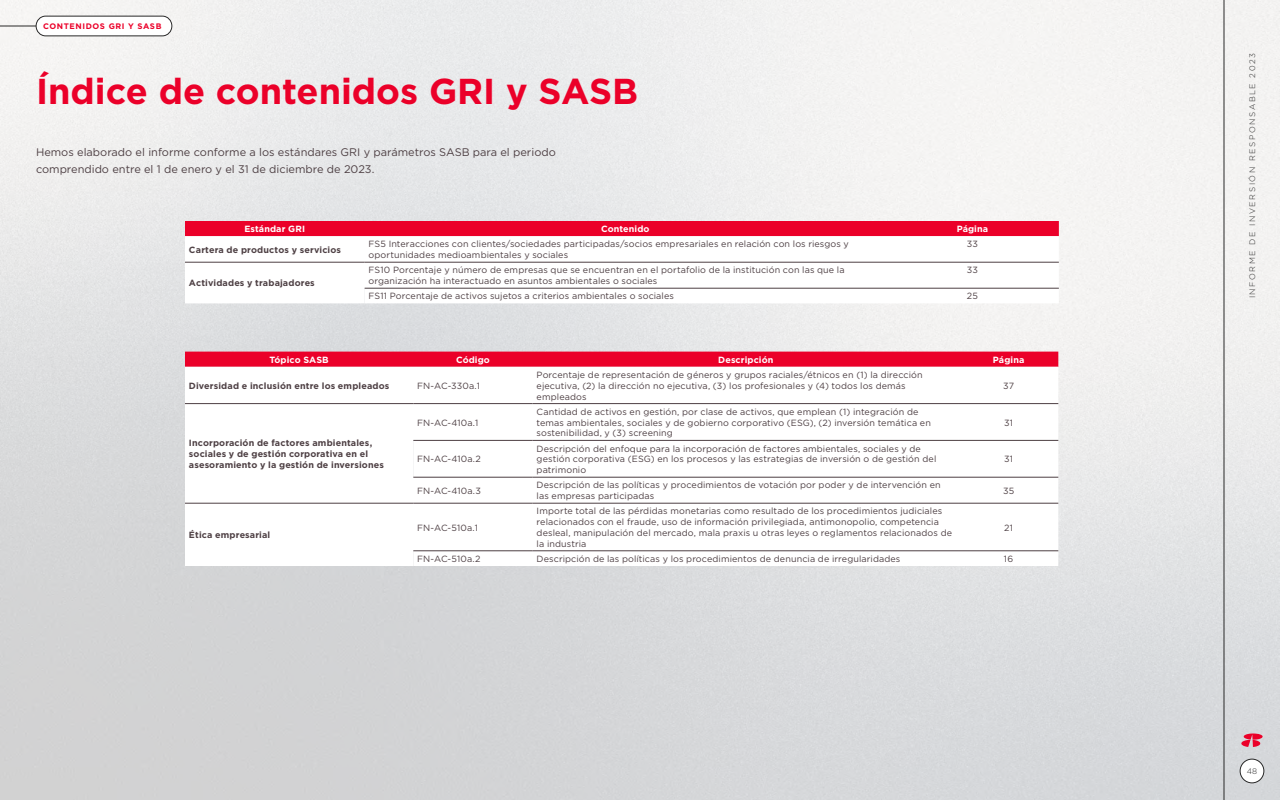
<style>
.page{position:relative;width:1280px;height:800px;background:#fff}
.page>*{position:absolute;margin:0;border:0;box-sizing:border-box;transform-origin:0 0}
.t1{font:700 36px "Gotham";color:#eb0029}
.t2{font:11px/17px "Gotham";color:#4e4044}
.t3{font:9px/10.8px "Gotham";letter-spacing:.01em;color:#4e4044}
.t4{font:700 9px/10.8px "Gotham";letter-spacing:.015em;color:#4e4044}
.t5{font:700 9px "Gotham";letter-spacing:.01em;color:#fff}
.t6{font:300 8px "Gotham";letter-spacing:.2em;color:#282828}
.t7{font:700 8px "Gotham";letter-spacing:.075em;color:#eb0029}
</style>
<div class="page">
<img style="left:0;top:0;width:1280px;height:800px">
<div style="left:1240px;top:759px;width:24px;height:24px;background:#fff;border-radius:50%"></div>
<div style="left:1240px;top:759px;width:24px;height:24px;border:1px solid #282828;border-radius:50%"></div>
<hr style="left:1224px;top:0;width:1px;height:800px;background:#282828">
<svg style="left:1241px;top:733px;width:22px;height:14px"></svg>
<hr style="left:0;top:26px;width:36px;height:1px;background:#282828">
<div style="left:36px;top:16px;width:136px;height:20px;background:#fff;border-radius:10px"></div>
<div style="left:36px;top:16px;width:136px;height:20px;border:1px solid #292929;border-radius:10px"></div>
<div style="left:185px;top:221px;width:874px;height:15px;background:#eb0029"></div>
<svg style="left:185px;top:236px;width:874px;height:67px"></svg>
<svg style="left:365px;top:289px;width:694px;height:14px"></svg>
<hr style="left:185px;top:262px;width:180px;height:1px;background:#4e4044">
<hr style="left:365px;top:262px;width:521px;height:1px;background:#4e4044">
<hr style="left:886px;top:262px;width:173px;height:1px;background:#4e4044">
<hr style="left:365px;top:288px;width:521px;height:1px;background:#4e4044">
<hr style="left:886px;top:288px;width:173px;height:1px;background:#4e4044">
<div style="left:185px;top:352px;width:873px;height:15px;background:#eb0029"></div>
<svg style="left:185px;top:367px;width:873px;height:199px"></svg>
<svg style="left:413px;top:441px;width:645px;height:125px"></svg>
<hr style="left:185px;top:403px;width:228px;height:1px;background:#4e4044">
<hr style="left:413px;top:403px;width:120px;height:1px;background:#4e4044">
<hr style="left:533px;top:403px;width:426px;height:1px;background:#4e4044">
<hr style="left:959px;top:403px;width:99px;height:1px;background:#4e4044">
<hr style="left:413px;top:440px;width:120px;height:1px;background:#4e4044">
<hr style="left:533px;top:440px;width:426px;height:1px;background:#4e4044">
<hr style="left:959px;top:440px;width:99px;height:1px;background:#4e4044">
<hr style="left:413px;top:477px;width:120px;height:1px;background:#4e4044">
<hr style="left:533px;top:477px;width:426px;height:1px;background:#4e4044">
<hr style="left:959px;top:477px;width:99px;height:1px;background:#4e4044">
<hr style="left:185px;top:503px;width:228px;height:1px;background:#4e4044">
<hr style="left:413px;top:503px;width:120px;height:1px;background:#4e4044">
<hr style="left:533px;top:503px;width:426px;height:1px;background:#4e4044">
<hr style="left:959px;top:503px;width:99px;height:1px;background:#4e4044">
<hr style="left:413px;top:551px;width:120px;height:1px;background:#4e4044">
<hr style="left:533px;top:551px;width:426px;height:1px;background:#4e4044">
<hr style="left:959px;top:551px;width:99px;height:1px;background:#4e4044">
<p class="t7" style="left:43px;top:21px;width:120px">CONTENIDOS GRI Y SASB</p>
<h1 class="t1" style="left:36px;top:67px;width:604px">Índice de contenidos GRI y SASB</h1>
<p class="t2" style="left:36px;top:143px;width:521px">Hemos elaborado el informe conforme a los estándares GRI y parámetros SASB para el periodo comprendido entre el 1 de enero y el 31 de diciembre de 2023.</p>
<p class="t5" style="left:245px;top:223px;width:62px">Estándar GRI</p>
<p class="t5" style="left:601px;top:223px;width:50px">Contenido</p>
<p class="t5" style="left:957px;top:223px;width:33px">Página</p>
<p class="t4" style="left:189px;top:244px;width:154px">Cartera de productos y servicios</p>
<p class="t3" style="left:369px;top:239px;width:482px">FS5 Interacciones con clientes/sociedades participadas/socios empresariales en relación con los riesgos y oportunidades medioambientales y sociales</p>
<p class="t3" style="left:967px;top:239px;width:13px">33</p>
<p class="t4" style="left:189px;top:278px;width:127px">Actividades y trabajadores</p>
<p class="t3" style="left:369px;top:265px;width:478px">FS10 Porcentaje y número de empresas que se encuentran en el portafolio de la institución con las que la organización ha interactuado en asuntos ambientales o sociales</p>
<p class="t3" style="left:967px;top:265px;width:13px">33</p>
<p class="t3" style="left:369px;top:291px;width:307px">FS11 Porcentaje de activos sujetos a criterios ambientales o sociales</p>
<p class="t3" style="left:967px;top:291px;width:13px">25</p>
<p class="t5" style="left:270px;top:354px;width:61px">Tópico SASB</p>
<p class="t5" style="left:456px;top:354px;width:35px">Código</p>
<p class="t5" style="left:718px;top:354px;width:57px">Descripción</p>
<p class="t5" style="left:993px;top:354px;width:33px">Página</p>
<p class="t4" style="left:189px;top:380px;width:202px">Diversidad e inclusión entre los empleados</p>
<p class="t3" style="left:417px;top:380px;width:64px">FN-AC-330a.1</p>
<p class="t3" style="left:537px;top:369px;width:387px">Porcentaje de representación de géneros y grupos raciales/étnicos en (1) la dirección ejecutiva, (2) la dirección no ejecutiva, (3) los profesionales y (4) todos los demás empleados</p>
<p class="t3" style="left:1003px;top:380px;width:12px">37</p>
<p class="t4" style="left:189px;top:438px;width:197px">Incorporación de factores ambientales, sociales y de gestión corporativa en el asesoramiento y la gestión de inversiones</p>
<p class="t3" style="left:417px;top:417px;width:63px">FN-AC-410a.1</p>
<p class="t3" style="left:537px;top:406px;width:396px">Cantidad de activos en gestión, por clase de activos, que emplean (1) integración de temas ambientales, sociales y de gobierno corporativo (ESG), (2) inversión temática en sostenibilidad, y (3) screening</p>
<p class="t3" style="left:1004px;top:417px;width:10px">31</p>
<p class="t3" style="left:417px;top:454px;width:65px">FN-AC-410a.2</p>
<p class="t3" style="left:537px;top:443px;width:401px">Descripción del enfoque para la incorporación de factores ambientales, sociales y de gestión corporativa (ESG) en los procesos y las estrategias de inversión o de gestión del patrimonio</p>
<p class="t3" style="left:1004px;top:454px;width:10px">31</p>
<p class="t3" style="left:417px;top:485px;width:65px">FN-AC-410a.3</p>
<p class="t3" style="left:537px;top:480px;width:406px">Descripción de las políticas y procedimientos de votación por poder y de intervención en las empresas participadas</p>
<p class="t3" style="left:1003px;top:485px;width:13px">35</p>
<p class="t4" style="left:189px;top:530px;width:83px">Ética empresarial</p>
<p class="t3" style="left:417px;top:522px;width:62px">FN-AC-510a.1</p>
<p class="t3" style="left:537px;top:506px;width:417px">Importe total de las pérdidas monetarias como resultado de los procedimientos judiciales relacionados con el fraude, uso de información privilegiada, antimonopolio, competencia desleal, manipulación del mercado, mala praxis u otras leyes o reglamentos relacionados de la industria</p>
<p class="t3" style="left:1004px;top:522px;width:10px">21</p>
<p class="t3" style="left:417px;top:553px;width:65px">FN-AC-510a.2</p>
<p class="t3" style="left:537px;top:553px;width:365px">Descripción de las políticas y los procedimientos de denuncia de irregularidades</p>
<p class="t3" style="left:1004px;top:553px;width:11px">16</p>
<p class="t6" style="left:1247px;top:298px;width:247px;rotate:-90deg">INFORME DE INVERSIÓN RESPONSABLE 2023</p>
<p class="t6" style="left:1247px;top:766px;width:12px">48</p>
</div>
